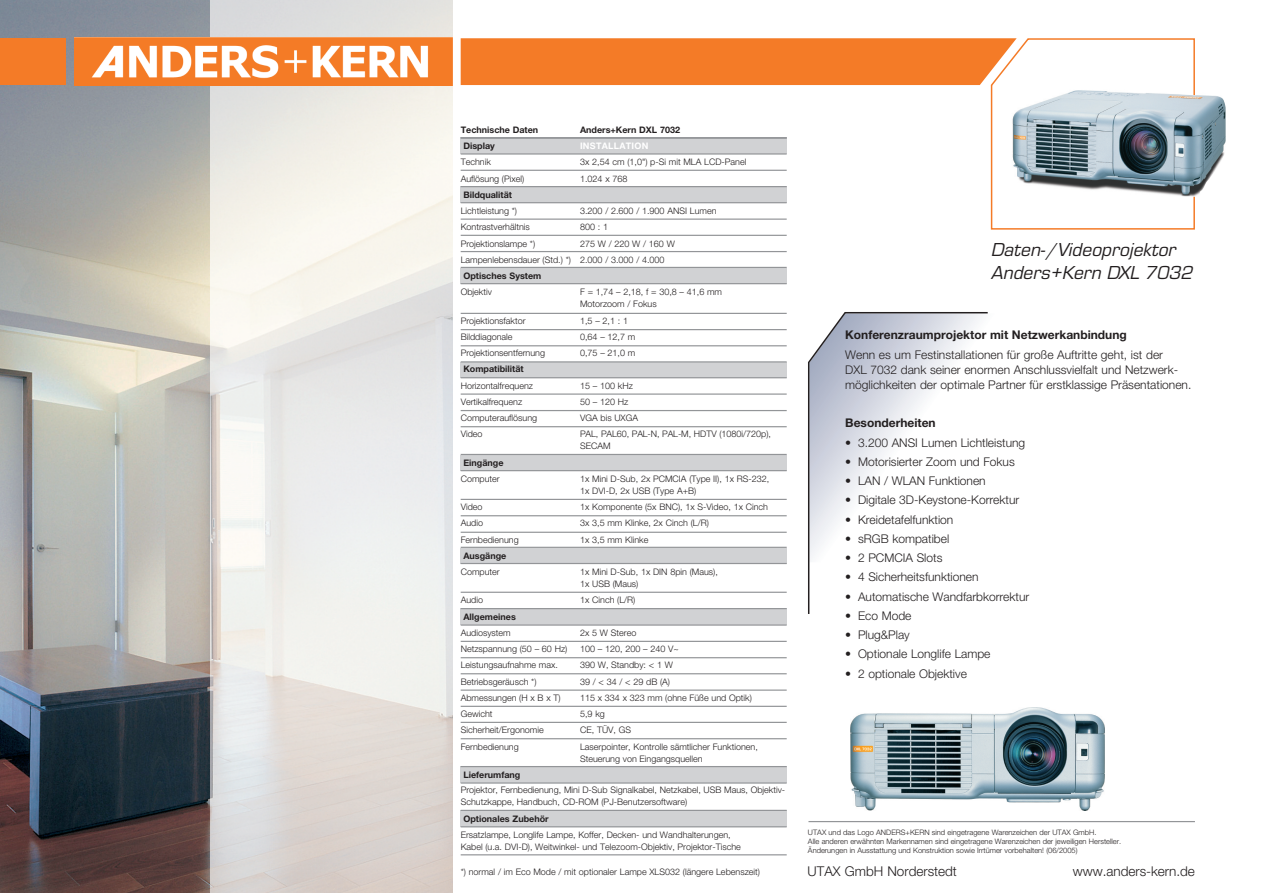
<style>
.page{position:relative;width:1263px;height:893px;background:#fff}
.page>*{position:absolute;margin:0;border:0;box-sizing:border-box;transform-origin:0 0}
.t1{font:italic 19.5px/23.4px "Micro Square";color:#231f20}
.t2{font:300 13.5px "Helvetica Neue CELT";color:#231f20}
.t3{font:300 12px/15px "Helvetica Neue CELT";color:#231f20}
.t4{font:700 12px "Helvetica Neue CELT";color:#231f20}
.t5{font:300 9px/16.2px "Helvetica Neue CELT";color:#231f20}
.t6{font:700 9px/16.2px "Helvetica Neue CELT";color:#231f20}
.t7{font:700 9px "Helvetica Neue CELT";letter-spacing:.03em;color:#fff}
.t8{font:300 7.5px/9px "Helvetica Neue CELT";color:#231f20}
</style>
<div class="page">
<div style="left:461px;top:609px;width:326px;height:16px;background:#d1d2d4"></div>
<hr style="left:461px;top:624px;width:326px;height:2px;background:#939598">
<hr style="left:461px;top:641px;width:326px;height:1px;background:#939598">
<hr style="left:461px;top:657px;width:326px;height:1px;background:#939598">
<hr style="left:461px;top:673px;width:326px;height:1px;background:#939598">
<hr style="left:461px;top:689px;width:326px;height:2px;background:#939598">
<hr style="left:461px;top:706px;width:326px;height:1px;background:#939598">
<hr style="left:461px;top:722px;width:326px;height:1px;background:#939598">
<hr style="left:461px;top:738px;width:326px;height:1px;background:#939598">
<hr style="left:461px;top:854px;width:326px;height:1px;background:#939598">
<div style="left:461px;top:362px;width:326px;height:16px;background:#d1d2d4"></div>
<div style="left:461px;top:455px;width:326px;height:15px;background:#d1d2d4"></div>
<hr style="left:461px;top:377px;width:326px;height:1px;background:#939598">
<hr style="left:461px;top:393px;width:326px;height:2px;background:#939598">
<hr style="left:461px;top:410px;width:326px;height:1px;background:#939598">
<hr style="left:461px;top:426px;width:326px;height:1px;background:#939598">
<hr style="left:461px;top:454px;width:326px;height:1px;background:#939598">
<hr style="left:461px;top:470px;width:326px;height:1px;background:#939598">
<hr style="left:461px;top:499px;width:326px;height:1px;background:#939598">
<hr style="left:461px;top:515px;width:326px;height:1px;background:#939598">
<hr style="left:461px;top:532px;width:326px;height:1px;background:#939598">
<div style="left:461px;top:548px;width:326px;height:16px;background:#d1d2d4"></div>
<hr style="left:461px;top:547px;width:326px;height:1px;background:#939598">
<hr style="left:461px;top:563px;width:326px;height:1px;background:#939598">
<hr style="left:461px;top:592px;width:326px;height:1px;background:#939598">
<hr style="left:461px;top:608px;width:326px;height:1px;background:#939598">
<div style="left:461px;top:767px;width:326px;height:16px;background:#d1d2d4"></div>
<hr style="left:461px;top:782px;width:326px;height:2px;background:#939598">
<hr style="left:461px;top:766px;width:326px;height:1px;background:#939598">
<div style="left:461px;top:810px;width:326px;height:17px;background:#d1d2d4"></div>
<hr style="left:461px;top:826px;width:326px;height:1px;background:#939598">
<hr style="left:461px;top:810px;width:326px;height:1px;background:#939598">
<hr style="left:461px;top:235px;width:326px;height:1px;background:#939598">
<hr style="left:461px;top:251px;width:326px;height:1px;background:#939598">
<div style="left:461px;top:268px;width:326px;height:15px;background:#d1d2d4"></div>
<hr style="left:461px;top:267px;width:326px;height:1px;background:#939598">
<hr style="left:461px;top:283px;width:326px;height:1px;background:#939598">
<hr style="left:461px;top:313px;width:326px;height:1px;background:#939598">
<hr style="left:461px;top:361px;width:326px;height:1px;background:#939598">
<hr style="left:461px;top:329px;width:326px;height:1px;background:#939598">
<hr style="left:461px;top:345px;width:326px;height:1px;background:#939598">
<hr style="left:808px;top:821px;width:387px;height:1px;background:#939598">
<img style="left:0;top:0;width:211px;height:893px">
<img style="left:211px;top:0;width:241px;height:893px">
<svg style="left:808px;top:312px;width:180px;height:302px"></svg>
<div style="left:0;top:38px;width:66px;height:47px;background:#f47b27"></div>
<img style="left:75px;top:38px;width:377px;height:47px">
<img style="left:850px;top:708px;width:254px;height:103px">
<svg style="left:461px;top:38px;width:734px;height:192px"></svg>
<img style="left:1003px;top:82px;width:222px;height:114px">
<p class="t6" style="left:463px;top:122px;width:76px;text-indent:-3px">Technische Daten<br>Display</p>
<p class="t5" style="left:461px;top:155px;width:65px">Technik<br>Auflösung (Pixel)</p>
<p class="t6" style="left:463px;top:187px;width:50px">Bildqualität</p>
<p class="t5" style="left:461px;top:204px;width:112px">Lichtleistung *)<br>Kontrastverhältnis<br>Projektionslampe *)<br>Lampenlebensdauer (Std.) *)</p>
<p class="t6" style="left:463px;top:269px;width:79px">Optisches System</p>
<p class="t5" style="left:461px;top:285px;width:33px">Objektiv</p>
<p class="t5" style="left:461px;top:313px;width:86px">Projektionsfaktor<br>Bilddiagonale<br>Projektionsentfernung</p>
<p class="t6" style="left:463px;top:362px;width:62px">Kompatibilität</p>
<p class="t5" style="left:461px;top:378px;width:78px">Horizontalfrequenz<br>Vertikalfrequenz<br>Computerauflösung<br>Video</p>
<p class="t6" style="left:463px;top:455px;width:42px">Eingänge</p>
<p class="t5" style="left:461px;top:471px;width:41px">Computer</p>
<p class="t5" style="left:461px;top:500px;width:60px">Video<br>Audio<br>Fernbedienung</p>
<p class="t6" style="left:463px;top:548px;width:45px">Ausgänge</p>
<p class="t5" style="left:461px;top:565px;width:41px">Computer</p>
<p class="t5" style="left:461px;top:593px;width:24px">Audio</p>
<p class="t6" style="left:463px;top:609px;width:54px">Allgemeines</p>
<p class="t5" style="left:461px;top:625px;width:108px">Audiosystem<br>Netzspannung (50 – 60 Hz)<br>Leistungsaufnahme max.<br>Betriebsgeräusch *)<br>Abmessungen (H x B x T)<br>Gewicht<br>Sicherheit/Ergonomie<br>Fernbedienung</p>
<p class="t6" style="left:463px;top:767px;width:58px">Lieferumfang</p>
<p class="t6" style="left:580px;top:122px;width:101px">Anders+Kern DXL 7032</p>
<p class="t7" style="left:580px;top:143px;width:70px">INSTALLATION</p>
<p class="t5" style="left:580px;top:155px;width:168px">3x 2,54 cm (1,0") p-Si mit MLA LCD-Panel<br>1.024 x 768</p>
<p class="t5" style="left:580px;top:204px;width:138px">3.200 / 2.600 / 1.900 ANSI Lumen<br>800 : 1<br>275 W / 220 W / 160 W<br>2.000 / 3.000 / 4.000</p>
<p class="t5" style="left:580px;top:287px;width:144px;line-height:12px">F = 1,74 – 2,18, f = 30,8 – 41,6 mm<br>Motorzoom / Fokus</p>
<p class="t5" style="left:580px;top:313px;width:57px">1,5 – 2,1 : 1<br>0,64 – 12,7 m<br>0,75 – 21,0 m</p>
<p class="t5" style="left:580px;top:378px;width:193px">15 – 100 kHz<br>50 – 120 Hz<br>VGA bis UXGA<br>PAL, PAL60, PAL-N, PAL-M, HDTV (1080i/720p),</p>
<p class="t5" style="left:580px;top:439px;width:32px">SECAM</p>
<p class="t5" style="left:580px;top:473px;width:191px;line-height:12px">1x Mini D-Sub, 2x PCMCIA (Type II), 1x RS-232,<br>1x DVI-D, 2x USB (Type A+B)</p>
<p class="t5" style="left:580px;top:500px;width:189px">1x Komponente (5x BNC), 1x S-Video, 1x Cinch<br>3x 3,5 mm Klinke, 2x Cinch (L/R)<br>1x 3,5 mm Klinke</p>
<p class="t5" style="left:580px;top:567px;width:139px;line-height:12px">1x Mini D-Sub, 1x DIN 8pin (Maus),<br>1x USB (Maus)</p>
<p class="t5" style="left:580px;top:593px;width:57px">1x Cinch (L/R)</p>
<p class="t5" style="left:580px;top:625px;width:179px">2x 5 W Stereo<br>100 – 120, 200 – 240 V~<br>390 W, Standby: &lt; 1 W<br>39 / &lt; 34 / &lt; 29 dB (A)<br>115 x 334 x 323 mm (ohne Füße und Optik)<br>5,9 kg<br>CE, TÜV, GS<br>Laserpointer, Kontrolle sämtlicher Funktionen,</p>
<p class="t5" style="left:580px;top:751px;width:124px">Steuerung von Eingangsquellen</p>
<p class="t5" style="left:461px;top:785px;width:326px;line-height:12px">Projektor, Fernbedienung, Mini D-Sub Signalkabel, Netzkabel, USB Maus, Objektiv-<br>Schutzkappe, Handbuch, CD-ROM (PJ-Benutzersoftware)</p>
<p class="t6" style="left:463px;top:811px;width:87px">Optionales Zubehör</p>
<p class="t5" style="left:461px;top:830px;width:282px;line-height:12px">Ersatzlampe, Longlife Lampe, Koffer, Decken- und Wandhalterungen,<br>Kabel (u.a. DVI-D), Weitwinkel- und Telezoom-Objektiv, Projektor-Tische</p>
<p class="t5" style="left:461px;top:865px;width:301px">*) normal / im Eco Mode / mit optionaler Lampe XLS032 (längere Lebenszeit)</p>
<h1 class="t1" style="left:991px;top:239px;width:203px">Daten-/Videoprojektor<br>Anders+Kern DXL 7032</h1>
<h3 class="t4" style="left:845px;top:331px;width:283px">Konferenzraumprojektor mit Netzwerkanbindung</h3>
<h3 class="t3" style="left:845px;top:348px;width:348px">Wenn es um Festinstallationen für große Auftritte geht, ist der<br>DXL 7032 dank seiner enormen Anschlussvielfalt und Netzwerk&shy;möglichkeiten der optimale Partner für erstklassige Präsentationen.</h3>
<h3 class="t4" style="left:845px;top:419px;width:92px">Besonderheiten</h3>
<h3 class="t3" style="left:845px;top:436px;width:182px">• 3.200 ANSI Lumen Lichtleistung</h3>
<h3 class="t3" style="left:845px;top:455px;width:171px">• Motorisierter Zoom und Fokus</h3>
<h3 class="t3" style="left:845px;top:474px;width:142px">• LAN / WLAN Funktionen</h3>
<h3 class="t3" style="left:845px;top:494px;width:175px">• Digitale 3D-Keystone-Korrektur</h3>
<h3 class="t3" style="left:845px;top:513px;width:110px">• Kreidetafelfunktion</h3>
<h3 class="t3" style="left:845px;top:532px;width:105px">• sRGB kompatibel</h3>
<h3 class="t3" style="left:845px;top:551px;width:99px">• 2 PCMCIA Slots</h3>
<h3 class="t3" style="left:845px;top:571px;width:135px">• 4 Sicherheitsfunktionen</h3>
<h3 class="t3" style="left:845px;top:590px;width:186px">• Automatische Wandfarbkorrektur</h3>
<h3 class="t3" style="left:845px;top:609px;width:68px">• Eco Mode</h3>
<h3 class="t3" style="left:845px;top:628px;width:66px">• Plug&amp;Play</h3>
<h3 class="t3" style="left:845px;top:648px;width:147px">• Optionale Longlife Lampe</h3>
<h3 class="t3" style="left:845px;top:667px;width:123px">• 2 optionale Objektive</h3>
<p class="t8" style="left:808px;top:828px;width:315px">UTAX und das Logo ANDERS+KERN sind eingetragene Warenzeichen der UTAX GmbH.<br>Alle anderen erwähnten Markennamen sind eingetragene Warenzeichen der jeweiligen Hersteller.<br>Änderungen in Ausstattung und Konstruktion sowie Irrtümer vorbehalten! (06/2005)</p>
<h2 class="t2" style="left:808px;top:866px;width:151px">UTAX GmbH Norderstedt</h2>
<h2 class="t2" style="left:1073px;top:866px;width:124px">www.anders-kern.de</h2>
</div>
